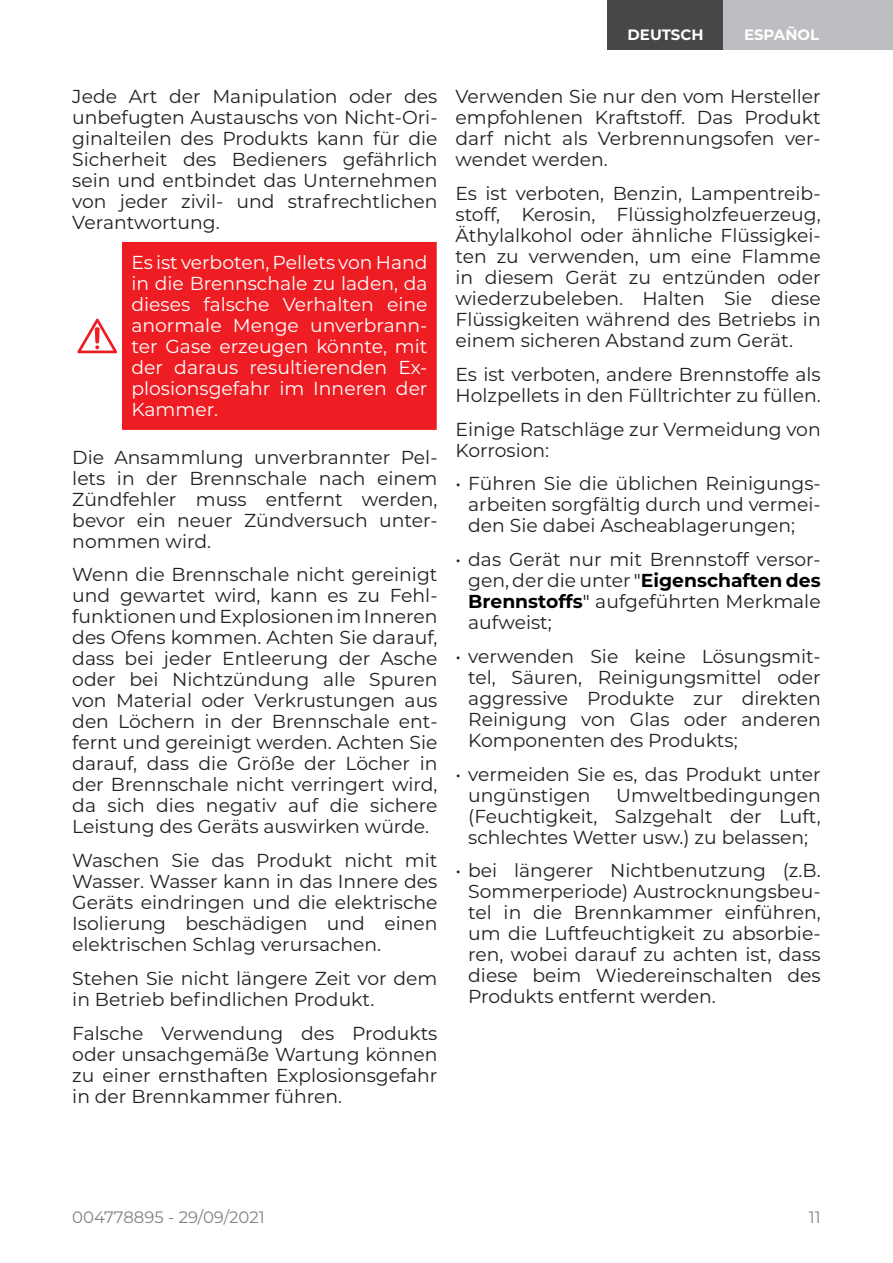
<style>
.page{position:relative;width:893px;height:1263px;background:#fff}
.page>*{position:absolute;margin:0;border:0;box-sizing:border-box;transform-origin:0 0}
.t1{font:18.75px/21px "Montserrat";color:#231f20;text-align:justify}
.t2{font:18.75px/21px "Montserrat";color:#fff;text-align:justify}
.t3{font:16.5px "Montserrat";color:#838282}
.t4{font:700 15px "Montserrat";color:#fff}
.s1{color:#000}
.s2{font-weight:700;color:#000}
</style>
<div class="page">
<div style="left:608px;top:0;width:116px;height:50px;background:#454749"></div>
<div style="left:724px;top:0;width:169px;height:50px;background:#bdbec1"></div>
<div style="left:123px;top:243px;width:313px;height:186px;background:#ee1d23"></div>
<hr style="left:122px;top:242px;width:315px;height:1px;background:#ee1d23">
<hr style="left:122px;top:243px;width:2px;height:185px;background:#ee1d23">
<hr style="left:435px;top:243px;width:2px;height:185px;background:#ee1d23">
<hr style="left:122px;top:428px;width:315px;height:2px;background:#ee1d23">
<svg style="left:77px;top:319px;width:40px;height:34px"></svg>
<p class="t4" style="left:628px;top:24px;width:77px">DEUTSCH</p>
<p class="t4" style="left:744px;top:24px;width:77px">ESPAÑOL</p>
<p class="t1" style="left:72px;top:85px;width:367px">Jede Art der Manipulation oder des unbefugten Austauschs von Nicht-Ori&shy;ginalteilen des Produkts kann für die Sicherheit des Bedieners gefährlich sein und entbindet das Unternehmen von jeder zivil- und strafrechtlichen Verantwortung.</p>
<p class="t2" style="left:131px;top:252px;width:298px">Es ist verboten, Pellets von Hand in die Brennschale zu laden, da dieses falsche Verhalten eine anormale Menge unverbrann&shy;ter Gase erzeugen könnte, mit der daraus resultierenden Ex&shy;plosionsgefahr im Inneren der Kammer.</p>
<p class="t1" style="left:72px;top:446px;width:367px">Die Ansammlung unverbrannter Pel&shy;lets in der Brennschale nach einem Zündfehler muss entfernt werden, bevor ein neuer Zündversuch unter&shy;nommen wird.</p>
<p class="t1" style="left:72px;top:564px;width:367px">Wenn die Brennschale nicht gereinigt und gewartet wird, kann es zu Fehl&shy;funktionen und Explosionen im Inneren des Ofens kommen. Achten Sie darauf, dass bei jeder Entleerung der Asche oder bei Nichtzündung alle Spuren von Material oder Verkrustungen aus den Löchern in der Brennschale ent&shy;fernt und gereinigt werden. Achten Sie darauf, dass die Größe der Löcher in der Brennschale nicht verringert wird, da sich dies negativ auf die sichere Leistung des Geräts auswirken würde.</p>
<p class="t1" style="left:72px;top:849px;width:367px">Waschen Sie das Produkt nicht mit Wasser. Wasser kann in das Innere des Geräts eindringen und die elektrische Isolierung beschädigen und einen elektrischen Schlag verursachen.</p>
<p class="t1" style="left:72px;top:967px;width:367px">Stehen Sie nicht längere Zeit vor dem in Betrieb befindlichen Produkt.</p>
<p class="t1" style="left:72px;top:1022px;width:367px">Falsche Verwendung des Produkts oder unsachgemäße Wartung können zu einer ernsthaften Explosionsgefahr in der Brennkammer führen.</p>
<p class="t1" style="left:455px;top:85px;width:367px">Verwenden Sie nur den vom Hersteller empfohlenen Kraftstoff. Das Produkt darf nicht als Verbrennungsofen ver&shy;wendet werden.</p>
<p class="t1" style="left:455px;top:182px;width:367px">Es ist verboten, Benzin, Lampentreib&shy;stoff, Kerosin, Flüssigholzfeuerzeug, Äthylalkohol oder ähnliche Flüssigkei&shy;ten zu verwenden, um eine Flamme in diesem Gerät zu entzünden oder wiederzubeleben. Halten Sie diese Flüssigkeiten während des Betriebs in einem sicheren Abstand zum Gerät.</p>
<p class="t1" style="left:455px;top:363px;width:367px">Es ist verboten, andere Brennstoffe als<br>Holzpellets in den Fülltrichter zu füllen.</p>
<p class="t1" style="left:455px;top:418px;width:367px">Einige Ratschläge zur Vermeidung von<br>Korrosion:</p>
<p class="t1" style="left:468px;top:472px;width:354px;text-indent:-13px">• Führen Sie die üblichen Reinigungs&shy;arbeiten sorgfältig durch und vermei&shy;den Sie dabei Ascheablagerungen;</p>
<p class="t1" style="left:468px;top:548px;width:354px;text-indent:-13px">• das Gerät nur mit Brennstoff versor&shy;gen, der die unter <span class="s1">"</span><span class="s2">Eigenschaften des Brennstoffs</span><span class="s1">"</span> aufgeführten Merkmale aufweist;</p>
<p class="t1" style="left:468px;top:645px;width:354px;text-indent:-13px">• verwenden Sie keine Lösungsmit&shy;tel, Säuren, Reinigungsmittel oder aggressive Produkte zur direkten Reinigung von Glas oder anderen Komponenten des Produkts;</p>
<p class="t1" style="left:468px;top:763px;width:354px;text-indent:-13px">• vermeiden Sie es, das Produkt unter ungünstigen</p>
<p class="t1" style="left:468px;top:784px;width:354px;text-indent:148px">Umweltbedingungen (Feuchtigkeit, Salzgehalt der Luft, schlechtes Wetter usw.) zu belassen;</p>
<p class="t1" style="left:468px;top:859px;width:354px;text-indent:-13px">• bei längerer Nichtbenutzung (z.B.<br>Sommerperiode) Austrocknungsbeu&shy;tel in die Brennkammer einführen, um die Luftfeuchtigkeit zu absorbie&shy;ren, wobei darauf zu achten ist, dass diese beim Wiedereinschalten des Produkts entfernt werden.</p>
<p class="t3" style="left:72px;top:1206px;width:194px">004778895 - 29/09/2021</p>
<p class="t3" style="left:809px;top:1206px;width:13px">11</p>
</div>
